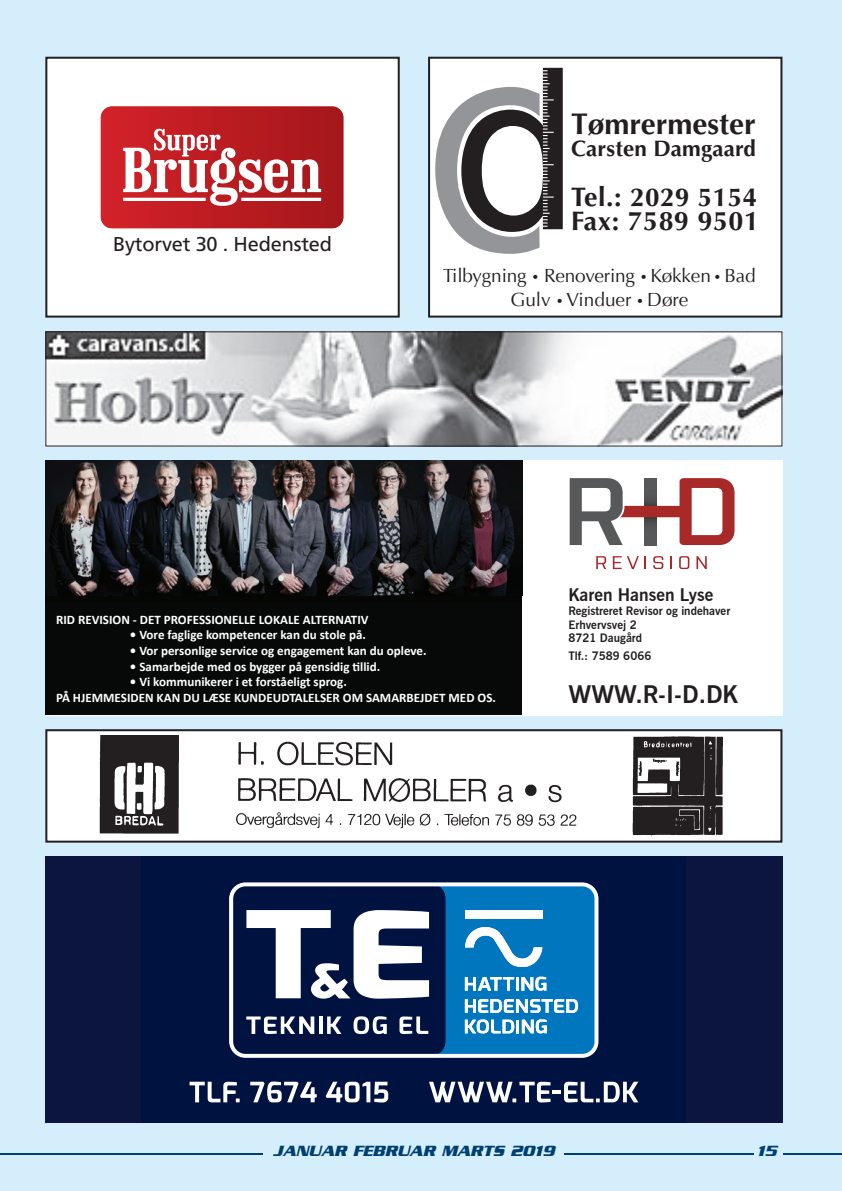
<style>
.page{position:relative;width:842px;height:1191px;background:#d4effb}
.page>*{position:absolute;margin:0;border:0;box-sizing:border-box;transform-origin:0 0}
.t1{font:700 30px "Optima";color:#231f20}
.t2{font:700 26.8px "Optima";letter-spacing:.02em;color:#231f20}
.t3{font:700 26px "Optima";letter-spacing:.02em;color:#231f20}
.t4{font:700 24.2px "News Gothic BT";color:#231f20}
.t5{font:700 22.4px "Optima";letter-spacing:.005em;color:#231f20}
.t6{font:20px "Frutiger LT Std";letter-spacing:-.01em;color:#231f20}
.t7{font:19px/24px "Optima";letter-spacing:-.01em;color:#231f20;text-align:center}
.t8{font:700 17.4px "News Gothic BT";color:#231f20}
.t9{font:italic 700 16px "Serpentine Std";color:#004071}
.t10{font:700 13px/15.6px "Calibri";color:#fff}
.t11{font:700 11.6px/13.4px "News Gothic BT";color:#231f20}
.s1{font-size:26.8px}
.s2{font-size:12px}
</style>
<div class="page">
<hr style="left:0;top:1153px;width:842px;height:1px;background:#004071">
<div style="left:754px;top:1145px;width:28px;height:46px;background:#d4effb"></div>
<div style="left:46px;top:58px;width:353px;height:258px;background:#fff"></div>
<div style="left:45px;top:57px;width:355px;height:260px;border:2px solid #231f20"></div>
<img style="left:101px;top:106px;width:242px;height:122px">
<svg style="left:123px;top:129px;width:198px;height:77px"></svg>
<div style="left:429px;top:58px;width:352px;height:258px;background:#fff"></div>
<svg style="left:435px;top:68px;width:128px;height:186px"></svg>
<div style="left:428px;top:57px;width:354px;height:260px;border:2px solid #231f20"></div>
<div style="left:45px;top:856px;width:737px;height:267px;background:#0c153f"></div>
<div style="left:142px;top:856px;width:544px;height:267px;background:#001340"></div>
<svg style="left:229px;top:882px;width:369px;height:175px"></svg>
<svg style="left:190px;top:1081px;width:50px;height:21px"></svg>
<svg style="left:250px;top:1081px;width:67px;height:21px"></svg>
<svg style="left:326px;top:1081px;width:62px;height:21px"></svg>
<svg style="left:429px;top:1081px;width:209px;height:21px"></svg>
<img style="left:47px;top:333px;width:733px;height:111px">
<div style="left:45px;top:331px;width:737px;height:115px;border:1px solid #231f20"></div>
<div style="left:46px;top:730px;width:735px;height:111px;background:#fff"></div>
<div style="left:45px;top:729px;width:737px;height:113px;border:2px solid #231f20"></div>
<img style="left:99px;top:735px;width:624px;height:103px">
<div style="left:45px;top:460px;width:737px;height:255px;background:#fff"></div>
<div style="left:45px;top:460px;width:477px;height:147px;background:#060605"></div>
<img style="left:45px;top:460px;width:477px;height:136px">
<div style="left:45px;top:604px;width:477px;height:111px;background:#070908"></div>
<svg style="left:596px;top:556px;width:10px;height:13px"></svg>
<svg style="left:613px;top:556px;width:26px;height:13px"></svg>
<svg style="left:645px;top:556px;width:1px;height:13px"></svg>
<svg style="left:653px;top:556px;width:10px;height:13px"></svg>
<svg style="left:670px;top:556px;width:2px;height:13px"></svg>
<svg style="left:679px;top:556px;width:10px;height:13px"></svg>
<svg style="left:696px;top:556px;width:11px;height:13px"></svg>
<svg style="left:570px;top:478px;width:164px;height:67px"></svg>
<div style="left:264px;top:1145px;width:300px;height:46px;background:#d4effb"></div>
<h3 class="t6" style="left:113px;top:232px;width:220px">Bytorvet 30 . Hedensted</h3>
<h1 class="t1" style="left:571px;top:106px;width:186px">Tømrermester</h1>
<h3 class="t5" style="left:571px;top:135px;width:186px">Carsten Damgaard</h3>
<h3 class="t3" style="left:571px;top:182px;width:187px"><span class="s1">Tel.:</span> 2029 5154</h3>
<h2 class="t2" style="left:571px;top:205px;width:189px">Fax: 7589 9501</h2>
<h3 class="t7" style="left:443px;top:264px;width:314px">Tilbygning <span class="s2">•</span> Renovering <span class="s2">•</span> Køkken <span class="s2">•</span> Bad<br>Gulv <span class="s2">•</span> Vinduer <span class="s2">•</span> Døre</h3>
<p class="t10" style="left:56px;top:611px;width:314px">RID REVISION - DET PROFESSIONELLE LOKALE ALTERNATIV</p>
<p class="t10" style="left:130px;top:627px;width:238px">• Vore faglige kompetencer kan du stole på.</p>
<p class="t10" style="left:130px;top:643px;width:298px">• Vor personlige service og engagement kan du opleve.</p>
<p class="t10" style="left:130px;top:658px;width:252px">• Samarbejde med os bygger på gensidig tillid.</p>
<p class="t10" style="left:56px;top:674px;width:441px;text-indent:74px">• Vi kommunikerer i et forståeligt sprog.<br>PÅ HJEMMESIDEN KAN DU LÆSE KUNDEUDTALELSER OM SAMARBEJDET MED OS.</p>
<h3 class="t8" style="left:568px;top:584px;width:146px">Karen Hansen Lyse</h3>
<p class="t11" style="left:568px;top:604px;width:163px">Registreret Revisor og indehaver<br>Erhvervsvej 2<br>8721 Daugård</p>
<p class="t11" style="left:568px;top:648px;width:85px">Tlf.: 7589 6066</p>
<h3 class="t4" style="left:568px;top:680px;width:172px">WWW.R-I-D.DK</h3>
<p class="t9" style="left:273px;top:1141px;width:283px">JANUAR FEBRUAR MARTS 2019</p>
<p class="t9" style="left:757px;top:1141px;width:21px">15</p>
</div>
